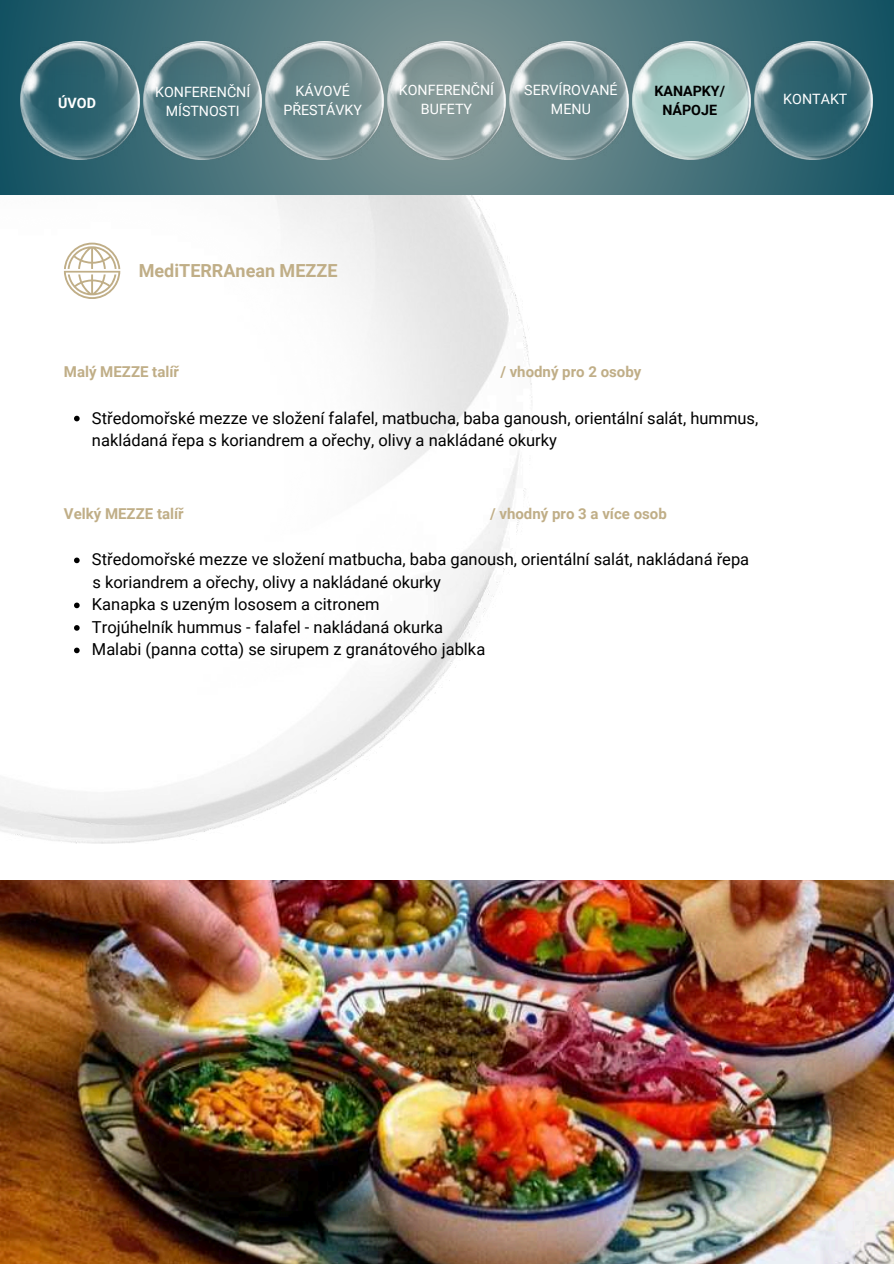
<style>
.page{position:relative;width:894px;height:1264px;background:#fff}
.page>*{position:absolute;margin:0;border:0;box-sizing:border-box;transform-origin:0 0}
.t1{font:700 18px "Roboto";color:#c0ae87}
.t2{font:16.5px/22.5px "Roboto";color:#000}
.t3{font:700 15px "Roboto";color:#c0ae87}
.t4{font:14.25px/19.2px "Roboto";color:#fff;text-align:center}
.t5{font:700 14.25px/19.2px "Roboto";color:#000;text-align:center}
.t6{font:700 14.25px "Roboto";color:#fff}
</style>
<div class="page">
<img style="left:0;top:195px;width:532px;height:648px">
<img style="left:0;top:880px;width:893px;height:383px">
<div style="left:21px;top:279px;width:106px;height:106px;background:#fff;border-radius:50%"></div>
<svg style="left:0;top:0;width:893px;height:195px;background:#47727b"></svg>
<img style="left:21px;top:41px;width:118px;height:118px">
<img style="left:265px;top:41px;width:118px;height:118px">
<img style="left:632px;top:41px;width:118px;height:118px">
<img style="left:509px;top:41px;width:119px;height:118px">
<img style="left:387px;top:41px;width:118px;height:118px">
<img style="left:143px;top:41px;width:118px;height:118px">
<img style="left:754px;top:41px;width:118px;height:118px">
<svg style="left:64px;top:243px;width:56px;height:56px"></svg>
<svg style="left:74px;top:416px;width:6px;height:5px"></svg>
<svg style="left:74px;top:557px;width:6px;height:6px"></svg>
<svg style="left:74px;top:602px;width:6px;height:6px"></svg>
<svg style="left:74px;top:625px;width:6px;height:5px"></svg>
<svg style="left:74px;top:647px;width:6px;height:6px"></svg>
<p class="t6" style="left:58px;top:93px;width:39px">ÚVOD</p>
<p class="t4" style="left:283px;top:81px;width:80px">KÁVOVÉ<br>PYESTÁVKY</p>
<p class="t4" style="left:524px;top:79px;width:95px">SERVÍROVANÉ<br>MENU</p>
<p class="t4" style="left:399px;top:80px;width:97px">KONFERENČNÍ<br>BUFETY</p>
<p class="t4" style="left:155px;top:82px;width:97px">KONFERENČNÍ<br>MÍSTNOSTI</p>
<p class="t4" style="left:783px;top:89px;width:66px">KONTAKT</p>
<p class="t5" style="left:654px;top:81px;width:72px">KANAPKY/<br>NÁPOJE</p>
<p class="t1" style="left:139px;top:258px;width:200px">MediTERRAnean MEZZE</p>
<p class="t3" style="left:64px;top:361px;width:116px">Malý MEZZE talíř</p>
<p class="t3" style="left:500px;top:361px;width:142px">/ vhodný pro 2 osoby</p>
<p class="t2" style="left:92px;top:406px;width:667px">StZedomoZské mezze ve složení falafel, matbucha, baba ganoush, orientální salát, hummus, nakládaná Zepa s koriandrem a oZechy, olivy a nakládané okurky</p>
<p class="t3" style="left:64px;top:503px;width:121px">Velký MEZZE talíř</p>
<p class="t3" style="left:490px;top:503px;width:178px">/ vhodný pro 3 a více osob</p>
<p class="t2" style="left:92px;top:547px;width:658px">StZedomoZské mezze ve složení matbucha, baba ganoush, orientální salát, nakládaná Zepa s koriandrem a oZechy, olivy a nakládané okurky<br>Kanapka s uzeným lososem a citronem<br>Trojúhelník hummus - falafel - nakládaná okurka<br>Malabi (panna cotta) se sirupem z granátového jablka</p>
</div>
